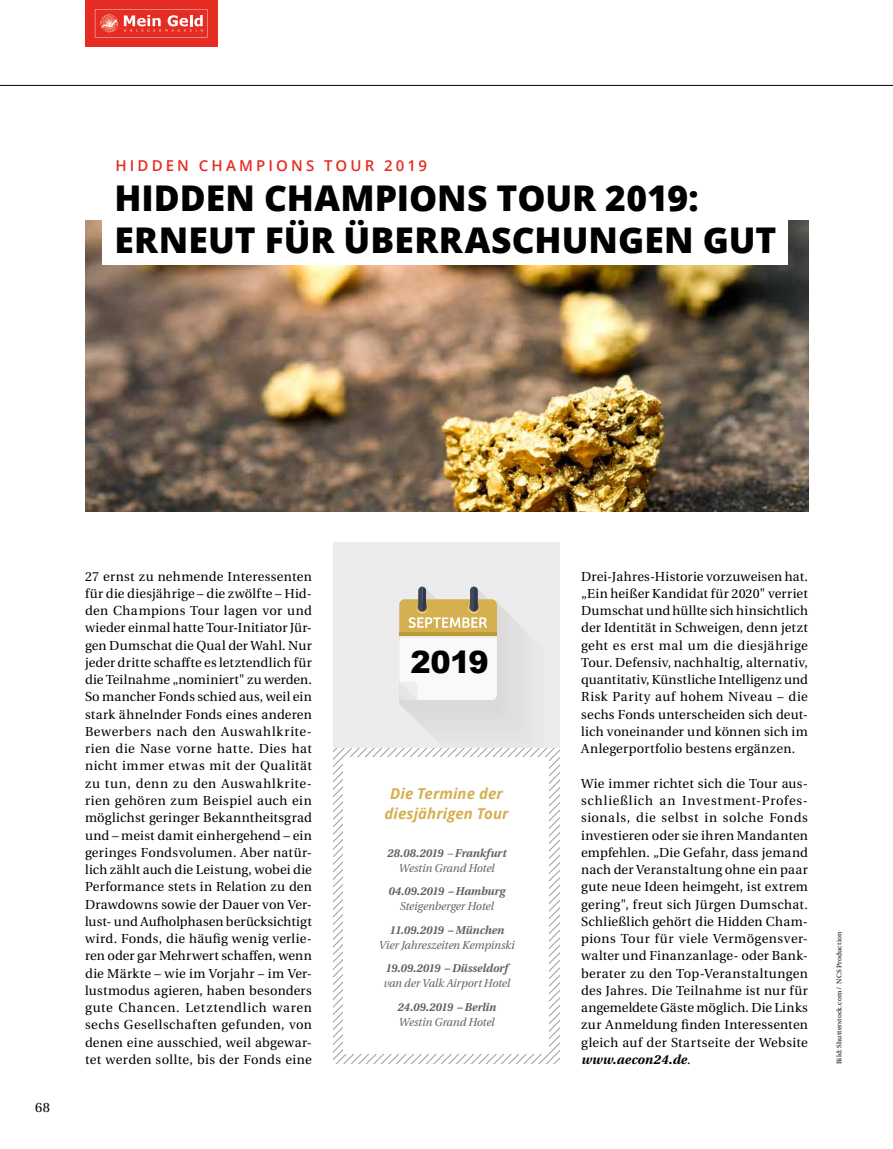
<style>
.page{position:relative;width:893px;height:1149px;background:#fff}
.page>*{position:absolute;margin:0;border:0;box-sizing:border-box;transform-origin:0 0}
.t1{font:800 35.4px "Open Sans";color:#000}
.t2{font:900 30.6px "Arial";color:#000}
.t3{font:italic 700 15px/19.5px "Open Sans";letter-spacing:.005em;color:#d5b051;text-align:center}
.t4{font:600 15px "Open Sans";letter-spacing:.205em;color:#e62d24}
.t5{font:13.5px "Heuristica";color:#000}
.t6{font:13.05px/17.2px "Heuristica";letter-spacing:.02em;color:#000;text-align:justify}
.t7{font:italic 700 11.4px/15px "Heuristica";letter-spacing:-.005em;color:#626261;text-align:center}
.t8{font:italic 11.4px "Heuristica";letter-spacing:-.01em;color:#626261}
.t9{font:6.75px "Heuristica";letter-spacing:.025em;color:#000}
.s1{font-weight:700;font-style:italic}
.s2{font-weight:400}
</style>
<div class="page">
<div style="left:85px;top:0;width:132px;height:47px;background:#e62d24"></div>
<svg style="left:95px;top:9px;width:112px;height:28px"></svg>
<hr style="left:0;top:85px;width:893px;height:1px;background:#000">
<img style="left:85px;top:220px;width:723px;height:291px">
<div style="left:103px;top:215px;width:685px;height:50px;background:#fff"></div>
<div style="left:333px;top:541px;width:227px;height:227px;background:#ececec"></div>
<svg style="left:333px;top:586px;width:227px;height:477px"></svg>
<div style="left:343px;top:757px;width:206px;height:296px;background:#fff"></div>
<p class="t4" style="left:116px;top:155px;width:313px">HIDDEN CHAMPIONS TOUR 2019</p>
<h1 class="t1" style="left:114px;top:171px;width:586px">HIDDEN CHAMPIONS TOUR 2019:</h1>
<h1 class="t1" style="left:114px;top:213px;width:664px">ERNEUT FÜR ÜBERRASCHUNGEN GUT</h1>
<p class="t5" style="left:35px;top:1096px;width:16px">68</p>
<p class="t6" style="left:85px;top:567px;width:228px">27 ernst zu nehmende Interessenten für die diesjährige – die zwölfte – Hid&shy;den Champions Tour lagen vor und wieder einmal hatte Tour-Initiator Jür&shy;gen Dumschat die Qual der Wahl. Nur jeder dritte schaffte es letztendlich für die Teilnahme „nominiert" zu werden.<br>So mancher Fonds schied aus, weil ein stark ähnelnder Fonds eines anderen Bewerbers nach den Auswahlkrite&shy;rien die Nase vorne hatte. Dies hat nicht immer etwas mit der Qualität zu tun, denn zu den Auswahlkrite&shy;rien gehören zum Beispiel auch ein möglichst geringer Bekanntheitsgrad und – meist damit einhergehend – ein geringes Fondsvolumen. Aber natür&shy;lich zählt auch die Leistung, wobei die Performance stets in Relation zu den Drawdowns sowie der Dauer von Ver&shy;lust- und Aufholphasen berücksichtigt wird. Fonds, die häufig wenig verlie&shy;ren oder gar Mehrwert schaffen, wenn die Märkte – wie im Vorjahr – im Ver&shy;lustmodus agieren, haben besonders gute Chancen. Letztendlich waren sechs Gesellschaften gefunden, von denen eine ausschied, weil abgewar&shy;tet werden sollte, bis der Fonds eine</p>
<p class="t6" style="left:581px;top:567px;width:228px">Drei-Jahres-Historie vorzuweisen hat. „Ein heißer Kandidat für 2020" verriet Dumschat und hüllte sich hinsichtlich der Identität in Schweigen, denn jetzt geht es erst mal um die diesjährige Tour. Defensiv, nachhaltig, alternativ, quantitativ, Künstliche Intelligenz und Risk Parity auf hohem Niveau – die sechs Fonds unterscheiden sich deut&shy;lich voneinander und können sich im Anlegerportfolio bestens ergänzen.</p>
<h2 class="t2" style="left:411px;top:640px;width:80px">2019</h2>
<p class="t6" style="left:581px;top:774px;width:228px">Wie immer richtet sich die Tour aus&shy;schließlich an Investment-Profes&shy;sionals, die selbst in solche Fonds investieren oder sie ihren Mandanten empfehlen. „Die Gefahr, dass jemand nach der Veranstaltung ohne ein paar gute neue Ideen heimgeht, ist extrem gering", freut sich Jürgen Dumschat.<br>Schließlich gehört die Hidden Cham&shy;pions Tour für viele Vermögensver&shy;walter und Finanzanlage- oder Bank&shy;berater zu den Top-Veranstaltungen des Jahres. Die Teilnahme ist nur für angemeldete Gäste möglich. Die Links zur Anmeldung finden Interessenten gleich auf der Startseite der Website <span class="s1">www.aecon24.de</span>.</p>
<p class="t3" style="left:384px;top:783px;width:126px">Die Termine der diesjährigen Tour</p>
<p class="t7" style="left:387px;top:844px;width:121px">28.08.2019 <span class="s2">–</span> Frankfurt<br><span class="s2">Westin Grand Hotel</span></p>
<p class="t7" style="left:388px;top:882px;width:118px">04.09.2019 – Hamburg</p>
<p class="t8" style="left:399px;top:897px;width:96px">Steigenberger Hotel</p>
<p class="t7" style="left:389px;top:921px;width:116px">11.09.2019 – München</p>
<p class="t8" style="left:378px;top:935px;width:138px">Vier Jahreszeiten Kempinski</p>
<p class="t7" style="left:385px;top:959px;width:124px">19.09.2019 – Düsseldorf</p>
<p class="t8" style="left:383px;top:974px;width:128px">van der Valk Airport Hotel</p>
<p class="t7" style="left:397px;top:998px;width:100px">24.09.2019 – Berlin</p>
<p class="t8" style="left:399px;top:1012px;width:97px">Westin Grand Hotel</p>
<p class="t9" style="left:834px;top:1063px;width:133px;rotate:-90deg">Bild: Shutterstock.com / NCS Production</p>
</div>
